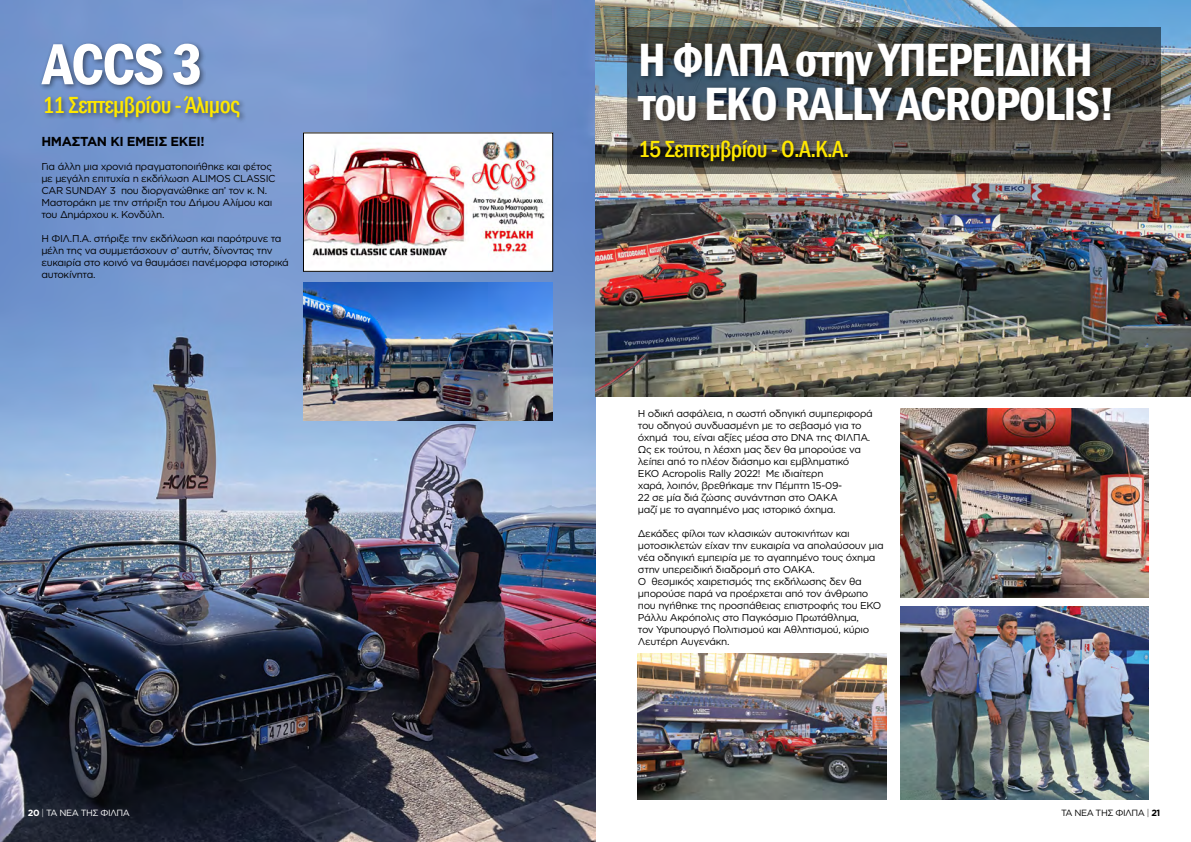
<style>
.page{position:relative;width:1191px;height:842px;background:#fff}
.page>*{position:absolute;margin:0;border:0;box-sizing:border-box;transform-origin:0 0}
.t1{font:600 condensed 60px "Franklin Gothic";color:#fff}
.t2{font:600 condensed 48px/44px "Franklin Gothic";letter-spacing:-.025em;color:#fff}
.t3{font:500 condensed 24px "Franklin Gothic";letter-spacing:-.025em;color:#ffe800}
.t4{font:700 13px "Gotham Greek";letter-spacing:-.03em;color:#000}
.t5{font:10px/12px "Gotham Greek";letter-spacing:-.03em;color:#000}
.t6{font:9px "Gotham Greek";letter-spacing:-.05em;color:#fff}
.t7{font:9px "Gotham Greek";letter-spacing:-.05em;color:#000}
.s1{font-weight:700}
.s2{font-weight:300}
</style>
<div class="page">
<img style="left:0;top:0;width:595px;height:842px">
<img style="left:595px;top:0;width:596px;height:396px">
<svg style="left:626px;top:28px;width:534px;height:146px;background:#4b4e4c"></svg>
<div style="left:635px;top:39px;width:483px;height:129px;background:#000;opacity:.5"></div>
<div style="left:38px;top:41px;width:209px;height:83px;background:#000;opacity:.5"></div>
<img style="left:303px;top:282px;width:250px;height:139px">
<img style="left:305px;top:135px;width:246px;height:135px">
<div style="left:303px;top:133px;width:250px;height:139px;border:1px solid #000"></div>
<img style="left:900px;top:408px;width:248px;height:189px">
<img style="left:900px;top:607px;width:248px;height:192px">
<img style="left:638px;top:653px;width:248px;height:146px">
<h1 class="t1" style="left:43px;top:24px;width:162px">ACCS 3</h1>
<h3 class="t3" style="left:43px;top:89px;width:199px">11 Σεπτεμβρίου - Άλιμος</h3>
<h3 class="t4" style="left:41px;top:134px;width:165px">ΗΜΑΣΤΑΝ ΚΙ ΕΜΕΙΣ ΕΚΕΙ!</h3>
<p class="t5" style="left:41px;top:161px;width:236px">Για άλλη μια χρονιά πραγματοποιήθηκε και φέτος με μεγάλη επιτυχία η εκδήλωση ALIMOS CLASSIC CAR SUNDAY 3 που διοργανώθηκε απ’ τον κ. Ν.<br>Μαστοράκη με την στήριξη του Δήμου Αλίμου και του Δημάρχου κ. Κονδύλη.</p>
<p class="t5" style="left:41px;top:233px;width:249px">Η ΦΙΛ.Π.Α. στήριξε την εκδήλωση και παρότρυνε τα μέλη της να συμμετάσχουν σ’ αυτήν, δίνοντας την ευκαιρία στο κοινό να θαυμάσει πανέμορφα ιστορικά αυτοκίνητα.</p>
<h2 class="t2" style="left:638px;top:37px;width:478px">H ΦΙΛΠΑ στην ΥΠΕΡΕΙΔΙΚΗ του EΚO RALLY ACROPOLIS!</h2>
<h3 class="t3" style="left:638px;top:133px;width:213px">15 Σεπτεμβρίου - Ο.Α.Κ.Α.</h3>
<p class="t5" style="left:638px;top:407px;width:236px">Η οδική ασφάλεια, η σωστή οδηγική συμπεριφορά του οδηγού συνδυασμένη με το σεβασμό για το όχημά του, είναι αξίες μέσα στο DNA της ΦΙΛΠΑ.<br>Ως εκ τούτου, η λέσχη μας δεν θα μπορούσε να λείπει από το πλέον διάσημο και εμβληματικό EKO Acropolis Rally 2022! Με ιδιαίτερη<br>χαρά, λοιπόν, βρεθήκαμε την Πέμπτη 15-09-<br>22 σε μία διά ζώσης συνάντηση στο ΟΑΚΑ<br>μαζί με το αγαπημένο μας ιστορικό όχημα.</p>
<p class="t5" style="left:638px;top:527px;width:247px">Δεκάδες φίλοι των κλασικών αυτοκινήτων και μοτοσικλετών είχαν την ευκαιρία να απολαύσουν μια νέα οδηγική εμπειρία με το αγαπημένο τους όχημα στην υπερειδική διαδρομή στο ΟΑΚΑ.<br>Ο θεσμικός χαιρετισμός της εκδήλωσης δεν θα μπορούσε παρά να προέρχεται από τον άνθρωπο που ηγήθηκε της προσπάθειας επιστροφής του ΕΚΟ Ράλλυ Ακρόπολις στο Παγκόσμιο Πρωτάθλημα,<br>τον Υφυπουργό Πολιτισμού και Αθλητισμού, κύριο Λευτέρη Αυγενάκη.</p>
<p class="t6" style="left:28px;top:807px;width:104px"><span class="s1">20</span> <span class="s2">|</span> ΤΑ ΝΈΑ ΤΗΣ ΦΙΛΠΑ</p>
<p class="t7" style="left:1061px;top:807px;width:101px">ΤΑ ΝΈΑ ΤΗΣ ΦΙΛΠΑ <span class="s2">|</span> <span class="s1">21</span></p>
</div>
